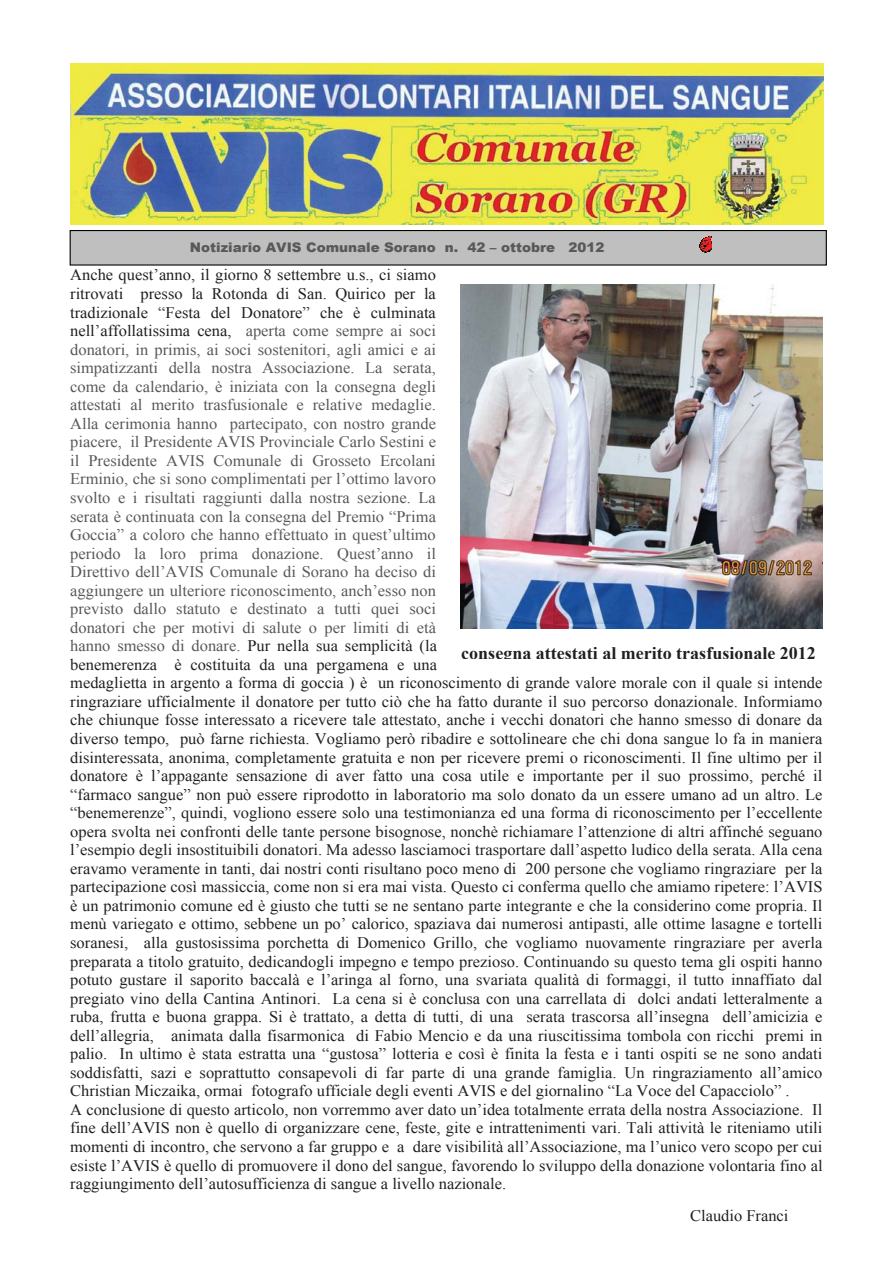
<style>
.page{position:relative;width:893px;height:1263px;background:#fff}
.page>*{position:absolute;margin:0;border:0;box-sizing:border-box;transform-origin:0 0}
.t1{font:700 17.55px "Times New Roman";color:#231f20}
.t2{font:16.05px/18.6px "Times New Roman";color:#231f20}
.t3{font:900 13.2px "Arial";color:#58595b}
.s1{color:#58595b}
</style>
<div class="page">
<img style="left:70px;top:63px;width:753px;height:161px">
<div style="left:70px;top:231px;width:756px;height:34px;background:#c0bfc0"></div>
<div style="left:70px;top:230px;width:757px;height:36px;border:1px solid #010202"></div>
<svg style="left:700px;top:236px;width:12px;height:17px"></svg>
<img style="left:460px;top:284px;width:362px;height:344px">
<p class="t3" style="left:190px;top:237px;width:416px">Notiziario AVIS Comunale Sorano n. 42 – ottobre 2012</p>
<p class="t2" style="left:70px;top:266px;width:754px">Anche quest’anno, il giorno 8 settembre u.s., ci siamo<br>ritrovati presso la Rotonda di San. Quirico per la<br>tradizionale “Festa del Donatore” che è culminata<br>nell’affollatissima cena, <span class="s1">aperta come sempre ai soci<br>donatori, in primis, ai soci sostenitori, agli amici e ai<br>simpatizzanti della nostra Associazione. La serata,<br>come da calendario, è iniziata con la consegna degli<br>attestati al merito trasfusionale e relative medaglie.<br>Alla cerimonia hanno partecipato, con nostro grande<br>piacere, il Presidente AVIS Provinciale Carlo Sestini e<br>il Presidente AVIS Comunale di Grosseto Ercolani<br>Erminio, che si sono complimentati per l’ottimo lavoro<br>svolto e i risultati raggiunti dalla nostra sezione. La<br>serata è continuata con la consegna del Premio “Prima<br>Goccia” a coloro che hanno effettuato in quest’ultimo<br>periodo la loro prima donazione. Quest’anno il<br>Direttivo dell’AVIS Comunale di Sorano ha deciso di<br>aggiungere un ulteriore riconoscimento, anch’esso non<br>previsto dallo statuto e destinato a tutti quei soci<br>donatori che per motivi di salute o per limiti di età<br>hanno smesso di donare.</span> Pur nella sua semplicità (la<br>benemerenza è costituita da una pergamena e una<br>medaglietta in argento a forma di goccia ) è un riconoscimento di grande valore morale con il quale si intende ringraziare ufficialmente il donatore per tutto ciò che ha fatto durante il suo percorso donazionale. Informiamo che chiunque fosse interessato a ricevere tale attestato, anche i vecchi donatori che hanno smesso di donare da diverso tempo, può farne richiesta. Vogliamo però ribadire e sottolineare che chi dona sangue lo fa in maniera disinteressata, anonima, completamente gratuita e non per ricevere premi o riconoscimenti. Il fine ultimo per il donatore è l’appagante sensazione di aver fatto una cosa utile e importante per il suo prossimo, perché il “farmaco sangue” non può essere riprodotto in laboratorio ma solo donato da un essere umano ad un altro. Le “benemerenze”, quindi, vogliono essere solo una testimonianza ed una forma di riconoscimento per l’eccellente opera svolta nei confronti delle tante persone bisognose, nonchè richiamare l’attenzione di altri affinché seguano l’esempio degli insostituibili donatori. Ma adesso lasciamoci trasportare dall’aspetto ludico della serata. Alla cena eravamo veramente in tanti, dai nostri conti risultano poco meno di 200 persone che vogliamo ringraziare per la partecipazione così massiccia, come non si era mai vista. Questo ci conferma quello che amiamo ripetere: l’AVIS è un patrimonio comune ed è giusto che tutti se ne sentano parte integrante e che la considerino come propria. Il menù variegato e ottimo, sebbene un po’ calorico, spaziava dai numerosi antipasti, alle ottime lasagne e tortelli soranesi, alla gustosissima porchetta di Domenico Grillo, che vogliamo nuovamente ringraziare per averla preparata a titolo gratuito, dedicandogli impegno e tempo prezioso. Continuando su questo tema gli ospiti hanno potuto gustare il saporito baccalà e l’aringa al forno, una svariata qualità di formaggi, il tutto innaffiato dal pregiato vino della Cantina Antinori. La cena si è conclusa con una carrellata di dolci andati letteralmente a ruba, frutta e buona grappa. Si è trattato, a detta di tutti, di una serata trascorsa all’insegna dell’amicizia e dell’allegria, animata dalla fisarmonica di Fabio Mencio e da una riuscitissima tombola con ricchi premi in palio. In ultimo è stata estratta una “gustosa” lotteria e così è finita la festa e i tanti ospiti se ne sono andati soddisfatti, sazi e soprattutto consapevoli di far parte di una grande famiglia. Un ringraziamento all’amico Christian Miczaika, ormai fotografo ufficiale degli eventi AVIS e del giornalino “La Voce del Capacciolo” .<br>A conclusione di questo articolo, non vorremmo aver dato un’idea totalmente errata della nostra Associazione. Il fine dell’AVIS non è quello di organizzare cene, feste, gite e intrattenimenti vari. Tali attività le riteniamo utili momenti di incontro, che servono a far gruppo e a dare visibilità all’Associazione, ma l’unico vero scopo per cui esiste l’AVIS è quello di promuovere il dono del sangue, favorendo lo sviluppo della donazione volontaria fino al raggiungimento dell’autosufficienza di sangue a livello nazionale.</p>
<p class="t2" style="left:690px;top:1206px;width:100px">Claudio Franci</p>
<p class="t1" style="left:461px;top:643px;width:356px">consegna attestati al merito trasfusionale 2012</p>
</div>
